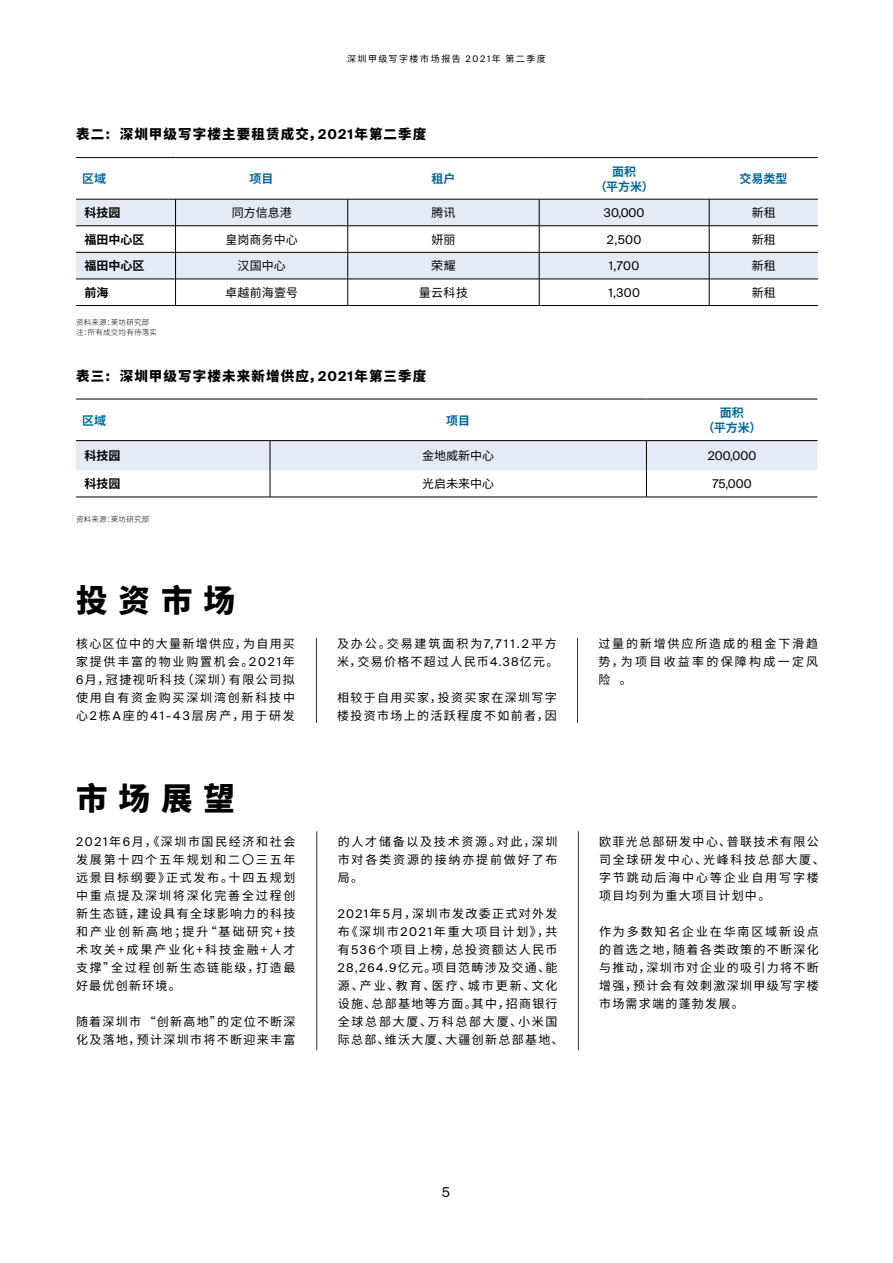
<style>
.page{position:relative;width:893px;height:1263px;background:#fff}
.page>*{position:absolute;margin:0;border:0;box-sizing:border-box;transform-origin:0 0}
.t1{font:900 31.5px "Noto Sans CJ Ksc";letter-spacing:.35em;color:#000}
.t2{font:900 13.5px "Noto Sans CJ Ksc";letter-spacing:.085em;color:#000}
.t3{font:13.5px "Suisse Intl";color:#000}
.t4{font:12px/18px "Noto Sans CJ Ksc";letter-spacing:.115em;color:#000;text-align:justify}
.t5{font:12px/18px "Noto Sans CJ Ksc";letter-spacing:.145em;color:#000}
.t6{font:12px "Suisse Intl";color:#000}
.t7{font:700 12px/15px "Noto Sans CJ Ksc";color:#006999;text-align:center}
.t8{font:700 12px "Noto Sans CJ Ksc";color:#000}
.t9{font:9px "Noto Sans CJ Ksc";letter-spacing:.17em;color:#000}
.t10{font:300 7.5px/10.5px "Noto Sans CJ Ksc";letter-spacing:.03em;color:#000}
.s1{font-family:"Suisse Intl"}
.s2{font-family:"Suisse Intl";font-weight:700}
</style>
<div class="page">
<svg style="left:76px;top:200px;width:742px;height:79px;fill:#e4ebf7"></svg>
<hr style="left:76px;top:157px;width:100px;height:1px;background:#000">
<hr style="left:176px;top:157px;width:172px;height:1px;background:#000">
<hr style="left:348px;top:157px;width:191px;height:1px;background:#000">
<hr style="left:539px;top:157px;width:170px;height:1px;background:#000">
<hr style="left:709px;top:157px;width:109px;height:1px;background:#000">
<svg style="left:175px;top:200px;width:1px;height:105px"></svg>
<svg style="left:347px;top:200px;width:1px;height:105px"></svg>
<svg style="left:539px;top:200px;width:1px;height:105px"></svg>
<hr style="left:76px;top:225px;width:100px;height:1px;background:#000">
<hr style="left:76px;top:252px;width:100px;height:1px;background:#000">
<hr style="left:76px;top:279px;width:100px;height:1px;background:#000">
<hr style="left:76px;top:305px;width:100px;height:1px;background:#000">
<hr style="left:176px;top:225px;width:172px;height:1px;background:#000">
<hr style="left:176px;top:252px;width:172px;height:1px;background:#000">
<hr style="left:176px;top:279px;width:172px;height:1px;background:#000">
<hr style="left:176px;top:305px;width:172px;height:1px;background:#000">
<hr style="left:348px;top:225px;width:191px;height:1px;background:#000">
<hr style="left:348px;top:252px;width:191px;height:1px;background:#000">
<hr style="left:348px;top:279px;width:191px;height:1px;background:#000">
<hr style="left:348px;top:305px;width:191px;height:1px;background:#000">
<hr style="left:539px;top:225px;width:170px;height:1px;background:#000">
<hr style="left:709px;top:225px;width:109px;height:1px;background:#000">
<hr style="left:539px;top:252px;width:170px;height:1px;background:#000">
<hr style="left:709px;top:252px;width:109px;height:1px;background:#000">
<hr style="left:539px;top:279px;width:170px;height:1px;background:#000">
<hr style="left:709px;top:279px;width:109px;height:1px;background:#000">
<hr style="left:539px;top:305px;width:170px;height:1px;background:#000">
<hr style="left:709px;top:305px;width:109px;height:1px;background:#000">
<svg style="left:709px;top:200px;width:1px;height:105px"></svg>
<hr style="left:76px;top:199px;width:100px;height:1px;background:#000">
<hr style="left:176px;top:199px;width:172px;height:1px;background:#000">
<hr style="left:348px;top:199px;width:191px;height:1px;background:#000">
<hr style="left:539px;top:199px;width:170px;height:1px;background:#000">
<hr style="left:709px;top:199px;width:109px;height:1px;background:#000">
<hr style="left:316px;top:638px;width:1px;height:85px;background:#2f3432">
<hr style="left:577px;top:638px;width:1px;height:85px;background:#2f3432">
<hr style="left:76px;top:399px;width:194px;height:1px;background:#000">
<hr style="left:270px;top:399px;width:376px;height:1px;background:#000">
<hr style="left:646px;top:399px;width:171px;height:1px;background:#000">
<svg style="left:76px;top:441px;width:741px;height:56px"></svg>
<hr style="left:76px;top:440px;width:194px;height:1px;background:#000">
<hr style="left:270px;top:440px;width:376px;height:1px;background:#000">
<hr style="left:646px;top:440px;width:171px;height:1px;background:#000">
<hr style="left:76px;top:497px;width:194px;height:1px;background:#000">
<hr style="left:270px;top:497px;width:376px;height:1px;background:#000">
<hr style="left:646px;top:497px;width:171px;height:1px;background:#000">
<hr style="left:316px;top:831px;width:1px;height:219px;background:#2f3432">
<hr style="left:578px;top:831px;width:1px;height:219px;background:#2f3432">
<p class="t9" style="left:347px;top:54px;width:200px">深圳甲级写字楼市场报告 <span class="s1">2021</span>年 第二季度</p>
<p class="t2" style="left:76px;top:127px;width:352px">表二: 深圳甲级写字楼主要租赁成交，<span class="s2">2021</span>年第二季度</p>
<p class="t7" style="left:82px;top:172px;width:25px">区域</p>
<p class="t7" style="left:250px;top:172px;width:25px">项目</p>
<p class="t7" style="left:431px;top:172px;width:25px">租户</p>
<p class="t7" style="left:595px;top:164px;width:60px">面积<br>（平方米）</p>
<p class="t7" style="left:739px;top:172px;width:50px">交易类型</p>
<p class="t8" style="left:85px;top:206px;width:37px">科技园</p>
<p class="t4" style="left:232px;top:204px;width:61px">同方信息港</p>
<p class="t4" style="left:431px;top:204px;width:25px">腾讯</p>
<p class="t6" style="left:604px;top:206px;width:42px">30,000</p>
<p class="t4" style="left:752px;top:204px;width:26px">新租</p>
<p class="t8" style="left:85px;top:233px;width:61px">福田中心区</p>
<p class="t4" style="left:226px;top:231px;width:74px">皇岗商务中心</p>
<p class="t4" style="left:431px;top:231px;width:26px">妍丽</p>
<p class="t6" style="left:607px;top:233px;width:36px">2,500</p>
<p class="t4" style="left:752px;top:231px;width:25px">新租</p>
<p class="t8" style="left:85px;top:259px;width:61px">福田中心区</p>
<p class="t4" style="left:238px;top:257px;width:50px">汉国中心</p>
<p class="t4" style="left:431px;top:257px;width:26px">荣耀</p>
<p class="t6" style="left:609px;top:259px;width:32px">1,700</p>
<p class="t4" style="left:752px;top:257px;width:25px">新租</p>
<p class="t8" style="left:85px;top:286px;width:25px">前海</p>
<p class="t4" style="left:225px;top:284px;width:74px">卓越前海壹号</p>
<p class="t4" style="left:419px;top:284px;width:51px">量云科技</p>
<p class="t6" style="left:608px;top:286px;width:33px">1,300</p>
<p class="t4" style="left:752px;top:284px;width:25px">新租</p>
<p class="t10" style="left:76px;top:317px;width:82px">资料来源：莱坊研究部注：所有成交均有待落实</p>
<p class="t2" style="left:76px;top:368px;width:352px">表三: 深圳甲级写字楼未来新增供应，<span class="s2">2021</span>年第三季度</p>
<p class="t7" style="left:82px;top:413px;width:25px">区域</p>
<p class="t7" style="left:446px;top:413px;width:25px">项目</p>
<p class="t7" style="left:702px;top:405px;width:60px">面积<br>（平方米）</p>
<p class="t8" style="left:85px;top:449px;width:37px">科技园</p>
<p class="t4" style="left:422px;top:447px;width:73px">金地威新中心</p>
<p class="t6" style="left:708px;top:449px;width:50px">200,000</p>
<p class="t8" style="left:85px;top:477px;width:37px">科技园</p>
<p class="t4" style="left:422px;top:475px;width:73px">光启未来中心</p>
<p class="t6" style="left:712px;top:477px;width:41px">75,000</p>
<p class="t10" style="left:76px;top:514px;width:75px">资料来源：莱坊研究部</p>
<h1 class="t1" style="left:76px;top:583px;width:161px">投资市场</h1>
<p class="t4" style="left:76px;top:635px;width:220px">核心区位中的大量新增供应，为自用买家提供丰富的物业购置机会。<span class="s1">2021</span>年<span class="s1">6</span>月，冠捷视听科技（深圳）有限公司拟使用自有资金购买深圳湾创新科技中心<span class="s1">2</span>栋<span class="s1">A</span>座的<span class="s1">41-43</span>层房产，用于研发</p>
<p class="t4" style="left:337px;top:635px;width:223px">及办公。交易建筑面积为<span class="s1">7,711.2</span>平方米，交易价格不超过人民币<span class="s1">4.38</span>亿元。</p>
<p class="t4" style="left:337px;top:689px;width:221px">相较于自用买家，投资买家在深圳写字楼投资市场上的活跃程度不如前者，因</p>
<h1 class="t1" style="left:76px;top:781px;width:161px">市场展望</h1>
<p class="t4" style="left:76px;top:833px;width:221px"><span class="s1">2021</span>年<span class="s1">6</span>月，《深圳市国民经济和社会发展第十四个五年规划和二〇三五年远景目标纲要》正式发布。十四五规划中重点提及深圳将深化完善全过程创新生态链，建设具有全球影响力的科技和产业创新高地；提升“基础研究+技术攻关+成果产业化+科技金融+人才支撑”全过程创新生态链能级，打造最好最优创新环境。</p>
<p class="t4" style="left:76px;top:1013px;width:221px">随着深圳市 “创新高地”的定位不断深化及落地，预计深圳市将不断迎来丰富</p>
<p class="t4" style="left:338px;top:833px;width:221px">的人才储备以及技术资源。对此，深圳市对各类资源的接纳亦提前做好了布局。</p>
<p class="t4" style="left:338px;top:905px;width:227px;text-align:left"><span class="s1">2021</span>年<span class="s1">5</span>月，深圳市发改委正式对外发布《深圳市<span class="s1">2021</span>年重大项目计划》，共有<span class="s1">536</span>个项目上榜，总投资额达人民币<br><span class="s1">28,264.9</span>亿元。项目范畴涉及交通、能源、产业、教育、医疗、城市更新、文化设施、总部基地等方面。其中，招商银行全球总部大厦、万科总部大厦、小米国际总部、维沃大厦、大疆创新总部基地、</p>
<p class="t4" style="left:598px;top:635px;width:221px">过量的新增供应所造成的租金下滑趋势，为项目收益率的保障构成一定风险 。</p>
<p class="t5" style="left:599px;top:833px;width:227px">欧菲光总部研发中心、普联技术有限公司全球研发中心、光峰科技总部大厦、字节跳动后海中心等企业自用写字楼项目均列为重大项目计划中。</p>
<p class="t4" style="left:599px;top:923px;width:221px">作为多数知名企业在华南区域新设点的首选之地，随着各类政策的不断深化与推动，深圳市对企业的吸引力将不断增强，预计会有效刺激深圳甲级写字楼市场需求端的蓬勃发展。</p>
<p class="t3" style="left:442px;top:1185px;width:10px">5</p>
</div>
